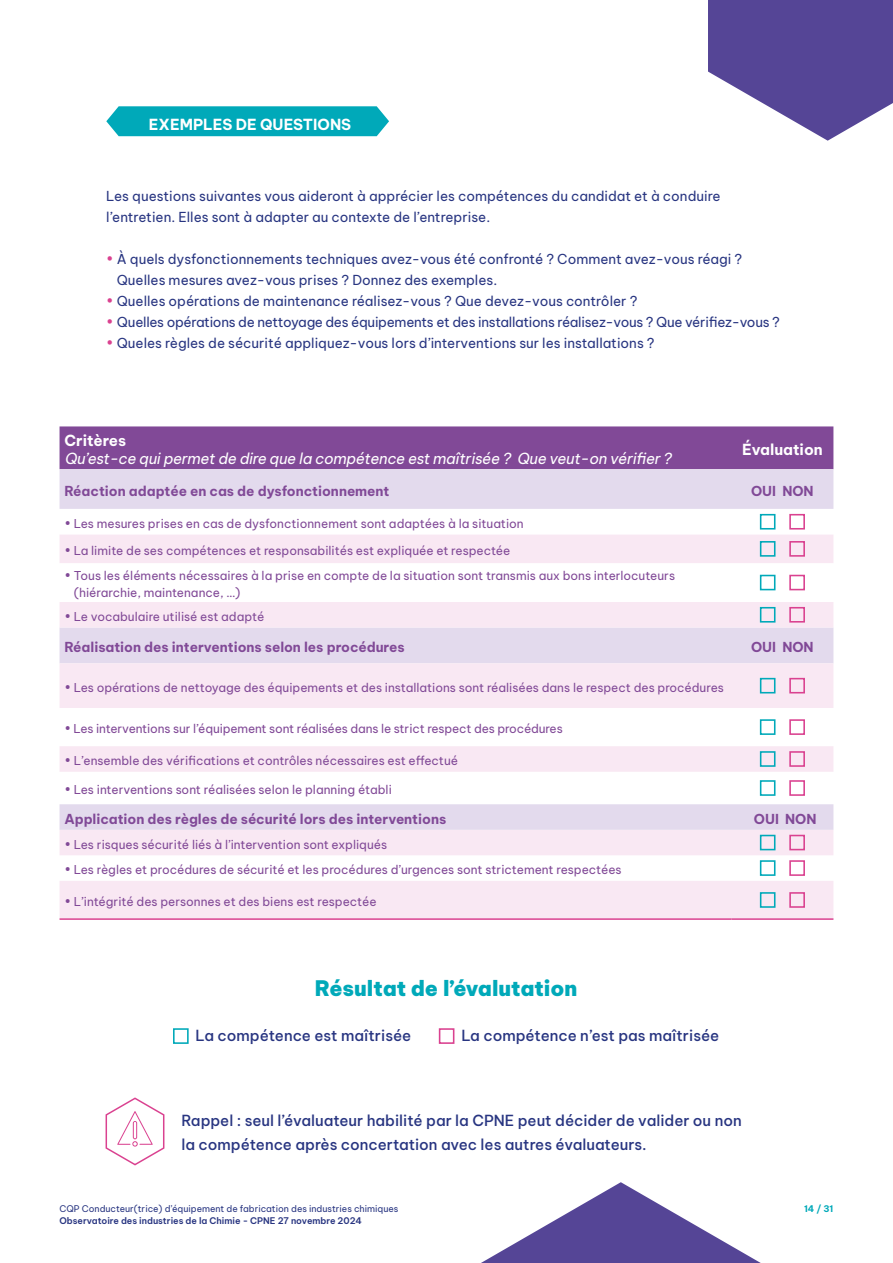
<style>
.page{position:relative;width:893px;height:1263px;background:#fff}
.page>*{position:absolute;margin:0;border:0;box-sizing:border-box;transform-origin:0 0}
.t1{font:900 21px "Be Vietnam Pro";color:#00a9b9}
.t2{font:500 15px/24px "Be Vietnam Pro";color:#283581}
.t3{font:italic 15px "Be Vietnam Pro";color:#fff}
.t4{font:700 15px "Be Vietnam Pro";color:#fff}
.t5{font:13.5px/21px "Be Vietnam Pro";color:#283581}
.t6{font:700 13.5px "Be Vietnam Pro";color:#814997}
.t7{font:13.5px "Be Vietnam Pro";letter-spacing:-.02em;color:#283581}
.t8{font:12px/16.5px "Be Vietnam Pro";color:#814997}
.t9{font:9px "Be Vietnam Pro";color:#283581}
.t10{font:600 9px "Be Vietnam Pro";color:#283581}
.t11{font:700 9px "Be Vietnam Pro";color:#00a9b9}
.s1{color:#da4290}
</style>
<div class="page">
<svg style="left:481px;top:1182px;width:280px;height:81px"></svg>
<svg style="left:708px;top:0;width:185px;height:141px"></svg>
<svg style="left:106px;top:106px;width:283px;height:30px;background:#0dadbc"></svg>
<div style="left:60px;top:426px;width:773px;height:43px;background:#814997"></div>
<svg style="left:60px;top:469px;width:773px;height:194px;fill:#e3daed"></svg>
<svg style="left:60px;top:535px;width:773px;height:92px;fill:#f9e8f3"></svg>
<div style="left:760px;top:514px;width:15px;height:15px;border:2px solid #00a9b9"></div>
<div style="left:789px;top:514px;width:16px;height:15px;border:2px solid #da4290"></div>
<div style="left:760px;top:541px;width:15px;height:16px;border:2px solid #00a9b9"></div>
<div style="left:789px;top:541px;width:16px;height:16px;border:2px solid #da4290"></div>
<div style="left:760px;top:575px;width:15px;height:15px;border:2px solid #00a9b9"></div>
<div style="left:789px;top:575px;width:16px;height:15px;border:2px solid #da4290"></div>
<div style="left:760px;top:607px;width:15px;height:16px;border:2px solid #00a9b9"></div>
<div style="left:789px;top:607px;width:16px;height:16px;border:2px solid #da4290"></div>
<svg style="left:60px;top:663px;width:773px;height:255px;fill:#f9e8f3"></svg>
<div style="left:60px;top:804px;width:773px;height:26px;background:#e3daed"></div>
<hr style="left:60px;top:918px;width:671px;height:2px;background:#da4290">
<hr style="left:731px;top:918px;width:102px;height:2px;background:#da4290">
<div style="left:760px;top:678px;width:15px;height:15px;border:2px solid #00a9b9"></div>
<div style="left:789px;top:678px;width:16px;height:15px;border:2px solid #da4290"></div>
<div style="left:760px;top:719px;width:15px;height:16px;border:2px solid #00a9b9"></div>
<div style="left:789px;top:719px;width:16px;height:16px;border:2px solid #da4290"></div>
<div style="left:760px;top:751px;width:15px;height:16px;border:2px solid #00a9b9"></div>
<div style="left:789px;top:751px;width:16px;height:16px;border:2px solid #da4290"></div>
<div style="left:760px;top:780px;width:15px;height:16px;border:2px solid #00a9b9"></div>
<div style="left:789px;top:780px;width:16px;height:16px;border:2px solid #da4290"></div>
<div style="left:760px;top:835px;width:15px;height:15px;border:2px solid #00a9b9"></div>
<div style="left:789px;top:835px;width:16px;height:15px;border:2px solid #da4290"></div>
<div style="left:760px;top:860px;width:15px;height:16px;border:2px solid #00a9b9"></div>
<div style="left:789px;top:860px;width:16px;height:16px;border:2px solid #da4290"></div>
<div style="left:760px;top:892px;width:15px;height:16px;border:2px solid #00a9b9"></div>
<div style="left:789px;top:892px;width:16px;height:16px;border:2px solid #da4290"></div>
<svg style="left:105px;top:1097px;width:60px;height:69px"></svg>
<div style="left:173px;top:1028px;width:16px;height:16px;border:2px solid #00a9b9"></div>
<div style="left:439px;top:1028px;width:15px;height:16px;border:2px solid #da4290"></div>
<div style="left:60px;top:1203px;width:458px;height:21px;background:#fff"></div>
<p class="t4" style="left:149px;top:112px;width:204px">EXEMPLES DE QUESTIONS</p>
<p class="t5" style="left:106px;top:184px;width:616px">Les questions suivantes vous aideront à apprécier les compétences du candidat et à conduire l’entretien. Elles sont à adapter au contexte de l’entreprise.</p>
<p class="t5" style="left:117px;top:247px;width:627px;text-indent:-11px"><span class="s1">•</span> À quels dysfonctionnements techniques avez-vous été confronté ? Comment avez-vous réagi ?<br>Quelles mesures avez-vous prises ? Donnez des exemples.</p>
<p class="t5" style="left:106px;top:289px;width:533px"><span class="s1">•</span> Quelles opérations de maintenance réalisez-vous ? Que devez-vous contrôler ?</p>
<p class="t7" style="left:106px;top:310px;width:675px"><span class="s1">•</span> Quelles opérations de nettoyage des équipements et des installations réalisez-vous ? Que vérifiez-vous ?</p>
<p class="t5" style="left:106px;top:331px;width:550px"><span class="s1">•</span> Queles règles de sécurité appliquez-vous lors d’interventions sur les installations ?</p>
<p class="t4" style="left:64px;top:428px;width:63px">Critères</p>
<p class="t3" style="left:64px;top:446px;width:612px">Qu’est-ce quipermetde dire que la compétence estmaîtrisée ? Que veut-on vérifier?</p>
<p class="t4" style="left:742px;top:437px;width:82px">Évaluation</p>
<p class="t6" style="left:64px;top:479px;width:327px">Réaction adaptée en cas de dysfonctionnement</p>
<p class="t6" style="left:751px;top:479px;width:64px">OUI NON</p>
<p class="t8" style="left:64px;top:514px;width:461px">• Les mesures prises en cas de dysfonctionnement sont adaptées à la situation</p>
<p class="t8" style="left:64px;top:541px;width:447px">• La limite de ses compétences et responsabilités est expliquée et respectée</p>
<p class="t8" style="left:74px;top:566px;width:603px;text-indent:-9px">• Tous les éléments nécessaires à la prise en compte de la situation sont transmis aux bons interlocuteurs (hiérarchie, maintenance, …)</p>
<p class="t8" style="left:64px;top:607px;width:202px">• Le vocabulaire utilisé est adapté</p>
<p class="t6" style="left:64px;top:636px;width:342px">Réalisation des interventions selon les procédures</p>
<p class="t6" style="left:751px;top:636px;width:64px">OUI NON</p>
<p class="t8" style="left:64px;top:678px;width:661px">• Les opérations de nettoyage des équipements et des installations sont réalisées dans le respect des procédures</p>
<p class="t8" style="left:64px;top:719px;width:500px">• Les interventions sur l’équipement sont réalisées dans le strict respect des procédures</p>
<p class="t8" style="left:64px;top:751px;width:395px">• L’ensemble des vérifications et contrôles nécessaires est effectué</p>
<p class="t8" style="left:64px;top:780px;width:329px">• Les interventions sont réalisées selon le planning établi</p>
<p class="t6" style="left:64px;top:807px;width:383px">Application des règles de sécurité lors des interventions</p>
<p class="t6" style="left:754px;top:807px;width:64px">OUI NON</p>
<p class="t8" style="left:64px;top:835px;width:324px">• Les risques sécurité liés à l’intervention sont expliqués</p>
<p class="t8" style="left:64px;top:860px;width:559px">• Les règles et procédures de sécurité et les procédures d’urgences sont strictement respectées</p>
<p class="t8" style="left:64px;top:892px;width:314px">• L’intégrité des personnes et des biens est respectée</p>
<h1 class="t1" style="left:315px;top:970px;width:264px">Résultat de l’évalutation</h1>
<p class="t2" style="left:196px;top:1022px;width:217px">La compétence est maîtrisée</p>
<p class="t2" style="left:461px;top:1022px;width:259px">La compétence n’est pas maîtrisée</p>
<p class="t2" style="left:181px;top:1107px;width:562px">Rappel : seul l’évaluateur habilité par la CPNE peut décider de valider ou non la compétence après concertation avec les autres évaluateurs.</p>
<p class="t9" style="left:60px;top:1202px;width:340px">CQP Conducteur(trice) d’équipement de fabrication des industries chimiques</p>
<p class="t10" style="left:60px;top:1213px;width:304px">Observatoire des industries de la Chimie - CPNE 27 novembre 2024</p>
<p class="t11" style="left:804px;top:1201px;width:31px">14 / 31</p>
</div>
